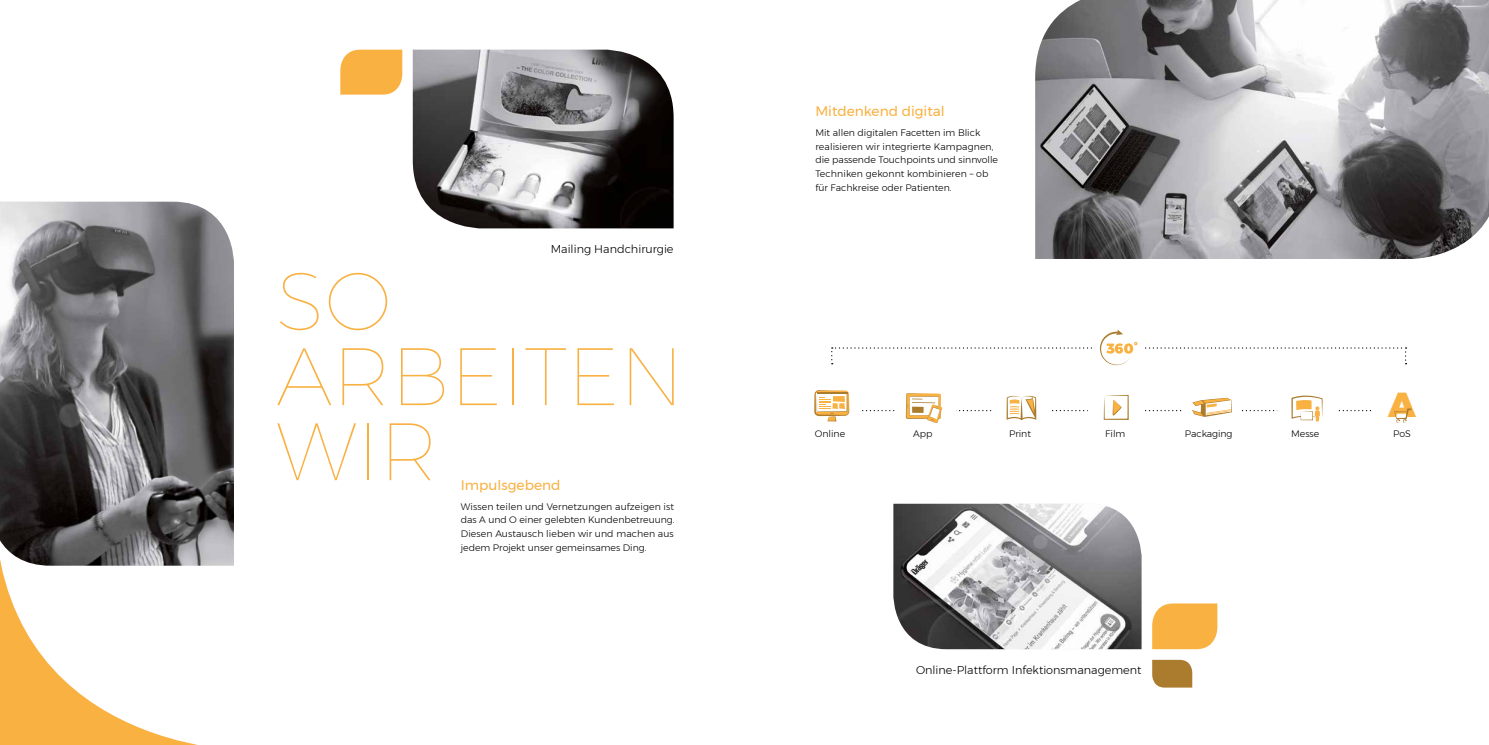
<style>
.page{position:relative;width:1489px;height:745px;background:#fff}
.page>*{position:absolute;margin:0;border:0;box-sizing:border-box;transform-origin:0 0}
.t1{font:100 81.25px/75px "Montserrat";color:#f9b142}
.t2{font:900 34.62px "Montserrat";color:#f9b142}
.t3{font:13.75px "Montserrat";color:#f9b142}
.t4{font:300 11.25px "Montserrat";color:#000}
.t5{font:300 9.38px/13.8px "Montserrat";color:#000}
</style>
<div class="page">
<svg style="left:340px;top:50px;width:62px;height:45px;background:#f9b64e"></svg>
<img style="left:413px;top:50px;width:260px;height:178px">
<img style="left:893px;top:503px;width:248px;height:145px">
<img style="left:1035px;top:0;width:453px;height:259px">
<svg style="left:0;top:565px;width:234px;height:179px"></svg>
<img style="left:0;top:201px;width:234px;height:364px">
<svg style="left:831px;top:329px;width:575px;height:36px"></svg>
<svg style="left:1152px;top:603px;width:65px;height:45px;background:#f9b64e"></svg>
<svg style="left:1152px;top:659px;width:40px;height:28px"></svg>
<svg style="left:814px;top:390px;width:597px;height:33px"></svg>
<p class="t4" style="left:550px;top:241px;width:124px">Mailing Handchirurgie</p>
<h1 class="t1" style="left:276px;top:261px;width:409px">SO<br>ARBEITEN<br>WIR</h1>
<h3 class="t3" style="left:461px;top:474px;width:101px">Impulsgebend</h3>
<p class="t5" style="left:461px;top:499px;width:215px;text-align:justify">Wissen teilen und Vernetzungen aufzeigen ist das A und O einer gelebten Kundenbetreuung.<br>Diesen Austausch lieben wir und machen aus jedem Projekt unser gemeinsames Ding.</p>
<h3 class="t3" style="left:815px;top:101px;width:131px">Mitdenkend digital</h3>
<p class="t5" style="left:815px;top:125px;width:184px">Mit allen digitalen Facetten im Blick realisieren wir integrierte Kampagnen, die passende Touchpoints und sinnvolle Techniken gekonnt kombinieren – ob für Fachkreise oder Patienten.</p>
<h2 class="t2" style="left:1387px;top:376px;width:29px">A</h2>
<p class="t5" style="left:814px;top:426px;width:32px">Online</p>
<p class="t5" style="left:913px;top:426px;width:21px">App</p>
<p class="t5" style="left:1009px;top:426px;width:23px">Print</p>
<p class="t5" style="left:1105px;top:426px;width:22px">Film</p>
<p class="t5" style="left:1184px;top:426px;width:49px">Packaging</p>
<p class="t5" style="left:1290px;top:426px;width:30px">Messe</p>
<p class="t5" style="left:1392px;top:426px;width:19px">PoS</p>
<p class="t4" style="left:916px;top:661px;width:227px">Online-Plattform Infektionsmanagement</p>
</div>
